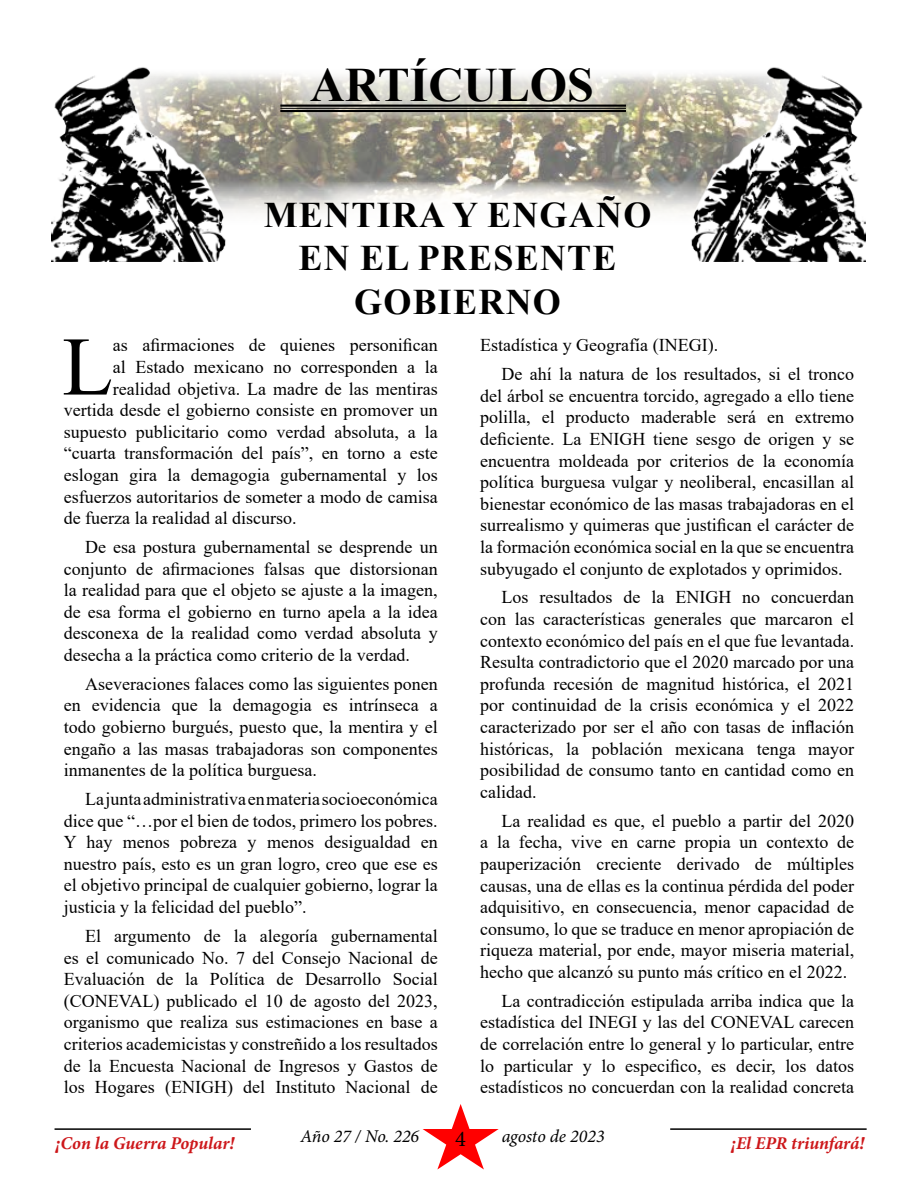
<style>
.page{position:relative;width:918px;height:1188px;background:#fff}
.page>*{position:absolute;margin:0;border:0;box-sizing:border-box;transform-origin:0 0}
.t1{font:83.25px "Times New Roman";color:#000}
.t2{font:700 48px "Times New Roman";color:#000}
.t3{font:700 36px/43.2px "Times New Roman";letter-spacing:.035em;color:#000;text-align:center}
.t4{font:22.5px "Minion Pro";color:#000}
.t5{font:18px/21.6px "Times New Roman";color:#000;text-align:justify}
.t6{font:italic 700 18px "Minion Pro";letter-spacing:-.005em;color:#cd171a}
.t7{font:italic 18px "Minion Pro";letter-spacing:-.005em;color:#000}
</style>
<div class="page">
<hr style="left:55px;top:1128px;width:196px;height:2px;background:#000">
<svg style="left:423px;top:1104px;width:76px;height:65px"></svg>
<hr style="left:670px;top:1128px;width:197px;height:2px;background:#000">
<img style="left:235px;top:74px;width:447px;height:139px">
<svg style="left:324px;top:182px;width:285px;height:31px"></svg>
<svg style="left:289px;top:74px;width:327px;height:45px;background:#d5d4ca"></svg>
<hr style="left:280px;top:105px;width:346px;height:2px;background:#000">
<hr style="left:280px;top:108px;width:346px;height:1px;background:#000">
<hr style="left:280px;top:110px;width:346px;height:2px;background:#000">
<img style="left:682px;top:67px;width:184px;height:194px">
<img style="left:51px;top:67px;width:184px;height:194px">
<h2 class="t2" style="left:310px;top:50px;width:285px">ARTÍCULOS</h2>
<h3 class="t3" style="left:264px;top:192px;width:389px">MENTIRA Y ENGAÑO<br>EN EL PRESENTE<br>GOBIERNO</h3>
<h1 class="t1" style="left:62px;top:308px;width:52px">L</h1>
<p class="t5" style="left:113px;top:334px;width:326px">as afirmaciones de quienes personifican</p>
<p class="t5" style="left:113px;top:356px;width:326px">al Estado mexicano no corresponden a la</p>
<p class="t5" style="left:113px;top:377px;width:326px">realidad objetiva. La madre de las mentiras</p>
<p class="t5" style="left:64px;top:399px;width:375px">vertida desde el gobierno consiste en promover un</p>
<p class="t5" style="left:64px;top:420px;width:375px">supuesto publicitario como verdad absoluta, a la</p>
<p class="t5" style="left:64px;top:442px;width:375px">“cuarta transformación del país”, en torno a este</p>
<p class="t5" style="left:64px;top:464px;width:375px">eslogan gira la demagogia gubernamental y los</p>
<p class="t5" style="left:64px;top:485px;width:375px">esfuerzos autoritarios de someter a modo de camisa</p>
<p class="t5" style="left:64px;top:507px;width:234px">de fuerza la realidad al discurso.</p>
<p class="t5" style="left:64px;top:536px;width:375px;text-indent:21px">De esa postura gubernamental se desprende un conjunto de afirmaciones falsas que distorsionan la realidad para que el objeto se ajuste a la imagen, de esa forma el gobierno en turno apela a la idea desconexa de la realidad como verdad absoluta y desecha a la práctica como criterio de la verdad.</p>
<p class="t5" style="left:64px;top:672px;width:375px;text-indent:21px">Aseveraciones falaces como las siguientes ponen en evidencia que la demagogia es intrínseca a todo gobierno burgués, puesto que, la mentira y el engaño a las masas trabajadoras son componentes inmanentes de la política burguesa.</p>
<p class="t5" style="left:64px;top:788px;width:375px;text-indent:21px">La junta administrativa en materia socioeconómica dice que “…por el bien de todos, primero los pobres.<br>Y hay menos pobreza y menos desigualdad en nuestro país, esto es un gran logro, creo que ese es el objetivo principal de cualquier gobierno, lograr la justicia y la felicidad del pueblo”.</p>
<p class="t5" style="left:64px;top:925px;width:375px;text-indent:21px">El argumento de la alegoría gubernamental es el comunicado No. 7 del Consejo Nacional de Evaluación de la Política de Desarrollo Social (CONEVAL) publicado el 10 de agosto del 2023, organismo que realiza sus estimaciones en base a criterios academicistas y constreñido a los resultados de la Encuesta Nacional de Ingresos y Gastos de los Hogares (ENIGH) del Instituto Nacional de</p>
<p class="t5" style="left:502px;top:330px;width:354px;line-height:28.8px;text-indent:-21px">Estadística y Geografía (INEGI).<br>De ahí la natura de los resultados, si el tronco</p>
<p class="t5" style="left:480px;top:384px;width:375px">del árbol se encuentra torcido, agregado a ello tiene polilla, el producto maderable será en extremo deficiente. La ENIGH tiene sesgo de origen y se encuentra moldeada por criterios de la economía política burguesa vulgar y neoliberal, encasillan al bienestar económico de las masas trabajadoras en el surrealismo y quimeras que justifican el carácter de la formación económica social en la que se encuentra subyugado el conjunto de explotados y oprimidos.</p>
<p class="t5" style="left:480px;top:586px;width:375px;text-indent:21px">Los resultados de la ENIGH no concuerdan con las características generales que marcaron el contexto económico del país en el que fue levantada.<br>Resulta contradictorio que el 2020 marcado por una profunda recesión de magnitud histórica, el 2021 por continuidad de la crisis económica y el 2022 caracterizado por ser el año con tasas de inflación históricas, la población mexicana tenga mayor posibilidad de consumo tanto en cantidad como en calidad.</p>
<p class="t5" style="left:480px;top:809px;width:375px;text-indent:21px">La realidad es que, el pueblo a partir del 2020 a la fecha, vive en carne propia un contexto de pauperización creciente derivado de múltiples causas, una de ellas es la continua pérdida del poder adquisitivo, en consecuencia, menor capacidad de consumo, lo que se traduce en menor apropiación de riqueza material, por ende, mayor miseria material, hecho que alcanzó su punto más crítico en el 2022.</p>
<p class="t5" style="left:480px;top:989px;width:375px;text-indent:21px">La contradicción estipulada arriba indica que la estadística del INEGI y las del CONEVAL carecen de correlación entre lo general y lo particular, entre lo particular y lo especifico, es decir, los datos estadísticos no concuerdan con la realidad concreta</p>
<p class="t7" style="left:301px;top:1124px;width:120px">Año 27 / No. 226</p>
<p class="t7" style="left:502px;top:1124px;width:104px">agosto de 2023</p>
<p class="t4" style="left:455px;top:1124px;width:12px">4</p>
<p class="t6" style="left:56px;top:1130px;width:180px">¡Con la Guerra Popular!</p>
<p class="t6" style="left:731px;top:1130px;width:135px">¡El EPR triunfará!</p>
</div>
